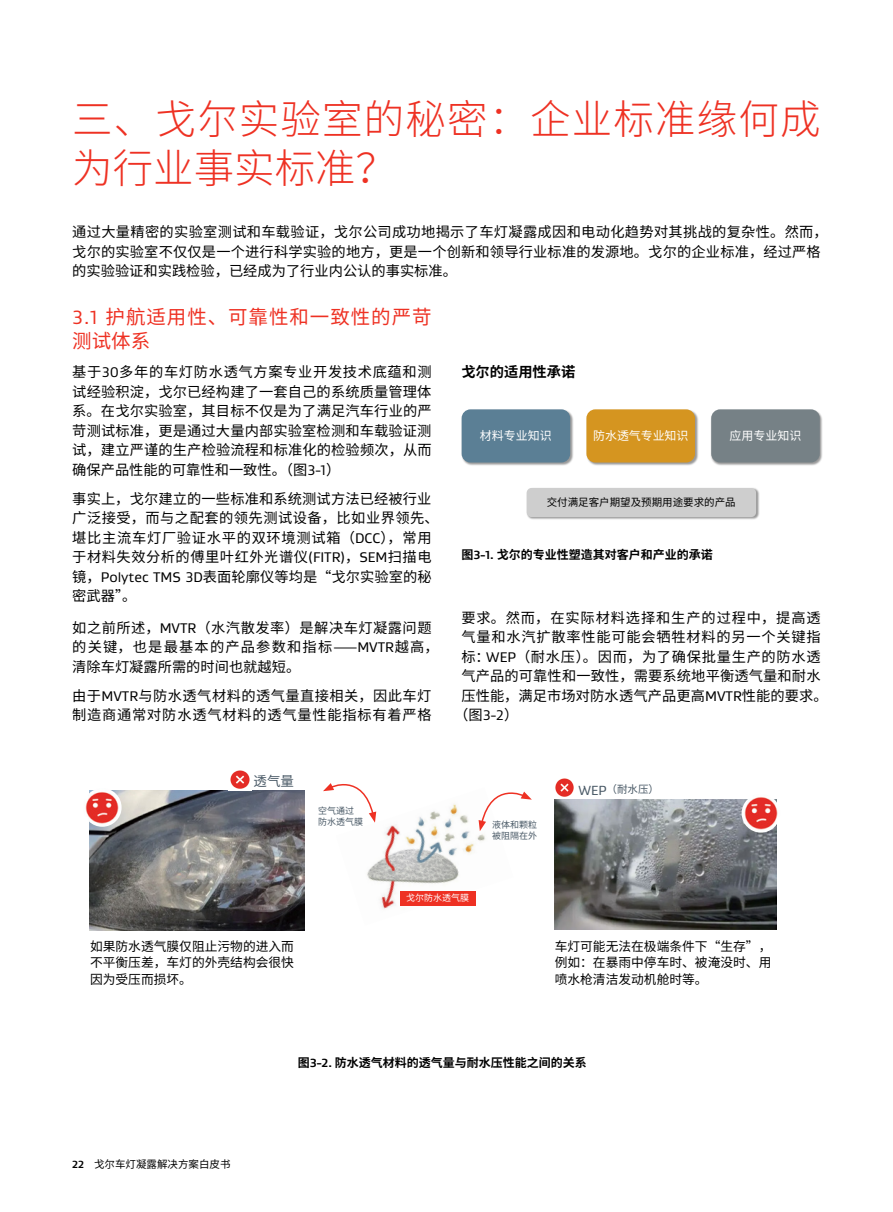
<style>
.page{position:relative;width:893px;height:1212px;background:#fff}
.page>*{position:absolute;margin:0;border:0;box-sizing:border-box;transform-origin:0 0}
.t1{font:300 40.5px/48.8px "Noto Sans CJ Ksc";letter-spacing:.03em;color:#ee3123}
.t2{font:19.5px/24px "Noto Sans CJ Ksc";letter-spacing:.05em;color:#ee3123}
.t3{font:14.25px/19.5px "Noto Sans CJ Ksc";letter-spacing:.02em;color:#000}
.t4{font:14.25px/19.5px "Noto Sans CJ Ksc";letter-spacing:.055em;color:#000}
.t5{font:14.25px "Noto Sans CJ Ksc";letter-spacing:.05em;color:#000}
.t6{font:14.25px "Noto Sans CJ Ksc";letter-spacing:.06em;color:#000}
.t7{font:700 14.25px "Noto Sans CJ Ksc";color:#000}
.t8{font:13.5px "Noto Sans CJ Ksc";color:#485865}
.t9{font:12.75px/16.5px "Noto Sans CJ Ksc";color:#000;text-align:justify}
.t10{font:700 12px "Noto Sans CJ Ksc";color:#000}
.t11{font:12px "Noto Sans CJ Ksc";color:#fff}
.t12{font:10.5px "Noto Sans CJ Ksc";color:#000}
.t13{font:10.5px "Noto Sans CJ Ksc";color:#485865}
.t14{font:9px/10.8px "Noto Sans CJ Ksc";color:#485865}
.t15{font:9px "Noto Sans CJ Ksc";color:#fff}
.s1{font-family:"Gore Gustan"}
.s2{font-family:"Gore Gustan";font-size:13.5px}
.s3{font-family:"Gore Gustan";font-weight:700}
</style>
<div class="page">
<img style="left:526px;top:488px;width:234px;height:32px">
<div style="left:527px;top:488px;width:229px;height:29px;background:#cecece;border-radius:5px"></div>
<img style="left:461px;top:410px;width:113px;height:56px">
<div style="left:462px;top:409px;width:108px;height:53px;background:#5b7f95;border-radius:9px"></div>
<img style="left:586px;top:410px;width:113px;height:56px">
<div style="left:586px;top:409px;width:109px;height:53px;background:#d59520;border-radius:9px"></div>
<img style="left:711px;top:411px;width:112px;height:55px">
<div style="left:711px;top:409px;width:109px;height:53px;background:#768186;border-radius:9px"></div>
<img style="left:89px;top:790px;width:216px;height:141px">
<img style="left:367px;top:804px;width:118px;height:105px">
<img style="left:83px;top:788px;width:39px;height:39px;border-radius:19px">
<img style="left:228px;top:770px;width:23px;height:21px">
<div style="left:400px;top:891px;width:75px;height:15px;background:#ee3123"></div>
<img style="left:555px;top:800px;width:222px;height:129px">
<img style="left:742px;top:794px;width:38px;height:39px;border-radius:19px">
<img style="left:555px;top:778px;width:19px;height:19px">
<svg style="left:323px;top:783px;width:53px;height:40px"></svg>
<svg style="left:479px;top:791px;width:53px;height:40px"></svg>
<h1 class="t1" style="left:72px;top:95px;width:750px">三、戈尔实验室的秘密：企业标准缘何成为行业事实标准？</h1>
<p class="t3" style="left:72px;top:223px;width:757px">通过大量精密的实验室测试和车载验证，戈尔公司成功地揭示了车灯凝露成因和电动化趋势对其挑战的复杂性。然而，戈尔的实验室不仅仅是一个进行科学实验的地方，更是一个创新和领导行业标准的发源地。戈尔的企业标准，经过严格的实验验证和实践检验，已经成为了行业内公认的事实标准。</p>
<h2 class="t2" style="left:72px;top:305px;width:361px"><span class="s1">3.1</span> 护航适用性、可靠性和一致性的严苛测试体系</h2>
<p class="t3" style="left:72px;top:362px;width:361px;text-align:justify">基于<span class="s1">30</span>多年的车灯防水透气方案专业开发技术底蕴和测试经验积淀，戈尔已经构建了一套自己的系统质量管理体系。在戈尔实验室，其目标不仅是为了满足汽车行业的严苛测试标准，更是通过大量内部实验室检测和车载验证测试，建立严谨的生产检验流程和标准化的检验频次，从而确保产品性能的可靠性和一致性。（图<span class="s1">3-1</span>）</p>
<p class="t3" style="left:72px;top:489px;width:368px">事实上，戈尔建立的一些标准和系统测试方法已经被行业广泛接受，而与之配套的领先测试设备，比如业界领先、堪比主流车灯厂验证水平的双环境测试箱（<span class="s1">DCC</span>），常用于材料失效分析的傅里叶红外光谱仪<span class="s1">(FITR)</span>，<span class="s1">SEM</span>扫描电镜，<span class="s1">Polytec TMS 3D</span>表面轮廓仪等均是“戈尔实验室的秘密武器”。</p>
<p class="t7" style="left:461px;top:364px;width:115px">戈尔的适用性承诺</p>
<p class="t11" style="left:480px;top:429px;width:73px">材料专业知识</p>
<p class="t11" style="left:593px;top:429px;width:97px">防水透气专业知识</p>
<p class="t11" style="left:730px;top:429px;width:73px">应用专业知识</p>
<p class="t12" style="left:547px;top:496px;width:190px">交付满足客户期望及预期用途要求的产品</p>
<p class="t10" style="left:461px;top:548px;width:253px">图<span class="s1">3-1.</span> 戈尔的专业性塑造其对客户和产业的承诺</p>
<p class="t3" style="left:72px;top:618px;width:368px">如之前所述，<span class="s1">MVTR</span>（水汽散发率）是解决车灯凝露问题的关键，也是最基本的产品参数和指标⸺<span class="s1">MVTR</span>越高，清除车灯凝露所需的时间也就越短。</p>
<p class="t4" style="left:72px;top:686px;width:361px">由于<span class="s1">MVTR</span>与防水透气材料的透气量直接相关，因此车灯制造商通常对防水透气材料的透气量性能指标有着严格</p>
<p class="t8" style="left:254px;top:773px;width:42px">透气量</p>
<p class="t14" style="left:318px;top:805px;width:46px">空气通过防水透气膜</p>
<p class="t6" style="left:461px;top:610px;width:361px">要求。然而，在实际材料选择和生产的过程中，提高透</p>
<p class="t4" style="left:461px;top:628px;width:361px">气量和水汽扩散率性能可能会牺牲材料的另一个关键指</p>
<p class="t5" style="left:461px;top:649px;width:361px">标：<span class="s1">WEP</span>（耐水压）。因而，为了确保批量生产的防水透</p>
<p class="t3" style="left:461px;top:667px;width:361px">气产品的可靠性和一致性，需要系统地平衡透气量和耐水</p>
<p class="t3" style="left:461px;top:686px;width:368px">压性能，满足市场对防水透气产品更高<span class="s1">MVTR</span>性能的要求。</p>
<p class="t3" style="left:454px;top:706px;width:66px">（图<span class="s1">3-2</span>）</p>
<p class="t14" style="left:492px;top:820px;width:46px">液体和颗粒被阻隔在外</p>
<p class="t13" style="left:578px;top:783px;width:82px"><span class="s2">WEP</span>（耐水压）</p>
<p class="t15" style="left:406px;top:892px;width:64px">戈尔防水透气膜</p>
<p class="t9" style="left:90px;top:938px;width:205px">如果防水透气膜仅阻止污物的进入而不平衡压差，车灯的外壳结构会很快因为受压而损坏。</p>
<p class="t9" style="left:555px;top:938px;width:218px">车灯可能无法在极端条件下“生存”，例如：在暴雨中停车时、被淹没时、用喷水枪清洁发动机舱时等。</p>
<p class="t12" style="left:72px;top:1158px;width:160px"><span class="s3">22</span> 戈尔车灯凝露解决方案白皮书</p>
<p class="t10" style="left:298px;top:1056px;width:291px">图<span class="s1">3-2.</span> 防水透气材料的透气量与耐水压性能之间的关系</p>
</div>
